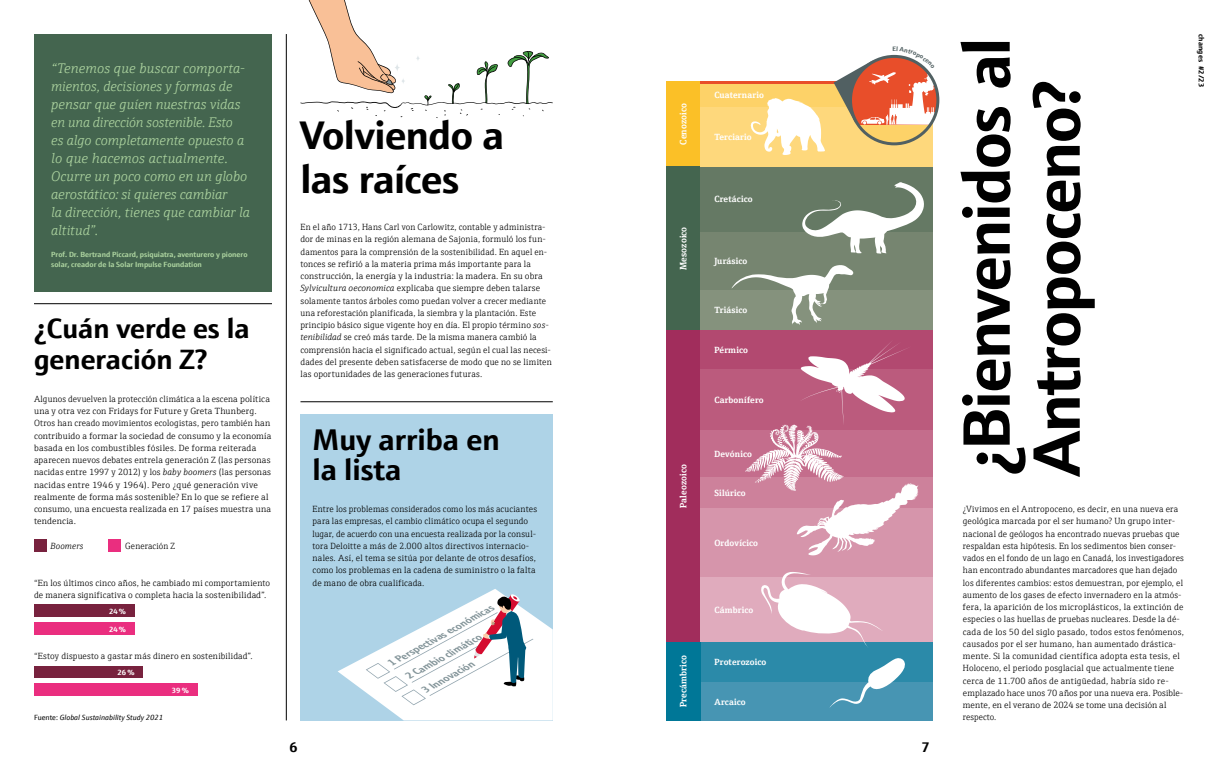
<style>
.page{position:relative;width:1219px;height:780px;background:#fff}
.page>*{position:absolute;margin:0;border:0;box-sizing:border-box;transform-origin:0 0}
.t1{font:700 67px/70px "E+H Sans";letter-spacing:-.02em;color:#000}
.t2{font:700 40px/44px "E+H Sans";letter-spacing:-.015em;color:#000}
.t3{font:700 30px/30px "E+H Sans";color:#000}
.t4{font:700 28px/31px "E+H Sans";color:#000}
.t5{font:italic 300 14px/18px "E+H Serif";color:#acd39f}
.t6{font:700 14px "E+H Sans";color:#000}
.t7{font:italic 700 10px "E+H Sans";color:#84959a}
.t8{font:700 9.4px "E+H Serif";letter-spacing:.01em;color:#fff;scale:.93 1}
.t9{font:300 9px/12.2px "E+H Serif";letter-spacing:.015em;color:#000}
.t10{font:700 9px "E+H Serif";letter-spacing:.02em;color:#fff}
.t11{font:italic 300 9px "E+H Serif";letter-spacing:.015em;color:#000}
.t12{font:700 7.5px/10.5px "E+H Sans";color:#acd39f}
.t13{font:italic 7.5px "E+H Sans";color:#000}
.t14{font:700 7.5px "E+H Sans";color:#fff}
.t15{font:700 7.5px "E+H Sans";letter-spacing:.01em;color:#000}
.t16{font:700 6.4px "E+H Sans";color:#516062}
.s1{font-style:italic}
.s2{font-style:normal}
</style>
<div class="page">
<div style="left:34px;top:34px;width:238px;height:257px;background:#44654f"></div>
<div style="left:300px;top:414px;width:253px;height:306px;background:#aed3e7"></div>
<svg style="left:338px;top:589px;width:215px;height:131px"></svg>
<svg style="left:300px;top:0;width:253px;height:118px"></svg>
<hr style="left:286px;top:34px;width:1px;height:686px;background:#000">
<div style="left:34px;top:604px;width:101px;height:12px;background:#78223e"></div>
<div style="left:34px;top:622px;width:101px;height:12px;background:#ea2e7f"></div>
<div style="left:34px;top:539px;width:12px;height:12px;background:#78223e"></div>
<div style="left:109px;top:539px;width:12px;height:12px;background:#ea2e7f"></div>
<div style="left:34px;top:666px;width:109px;height:12px;background:#78223e"></div>
<div style="left:34px;top:683px;width:163px;height:13px;background:#ea2e7f"></div>
<hr style="left:300px;top:401px;width:253px;height:1px;background:#000">
<hr style="left:34px;top:303px;width:238px;height:1px;background:#000">
<div style="left:700px;top:681px;width:233px;height:39px;background:#4795b3"></div>
<div style="left:700px;top:642px;width:233px;height:39px;background:#2b8aa9"></div>
<div style="left:666px;top:81px;width:34px;height:85px;background:#fbc027"></div>
<div style="left:666px;top:166px;width:34px;height:164px;background:#44654f"></div>
<div style="left:666px;top:330px;width:34px;height:312px;background:#a12d5c"></div>
<div style="left:666px;top:642px;width:34px;height:78px;background:#007797"></div>
<div style="left:700px;top:576px;width:233px;height:66px;background:#e0abbd"></div>
<div style="left:700px;top:508px;width:233px;height:68px;background:#d695ab"></div>
<div style="left:700px;top:476px;width:233px;height:32px;background:#cd819b"></div>
<div style="left:700px;top:430px;width:233px;height:46px;background:#c46d8c"></div>
<div style="left:700px;top:368px;width:233px;height:62px;background:#bb5b7d"></div>
<div style="left:700px;top:330px;width:233px;height:38px;background:#b24970"></div>
<div style="left:700px;top:289px;width:233px;height:41px;background:#85927d"></div>
<div style="left:700px;top:232px;width:233px;height:57px;background:#768570"></div>
<div style="left:700px;top:166px;width:233px;height:66px;background:#657964"></div>
<div style="left:700px;top:107px;width:233px;height:59px;background:#fed87c"></div>
<div style="left:700px;top:84px;width:233px;height:23px;background:#fdd268"></div>
<hr style="left:700px;top:81px;width:233px;height:3px;background:#e84e2a">
<svg style="left:761px;top:572px;width:122px;height:75px"></svg>
<svg style="left:830px;top:658px;width:75px;height:49px"></svg>
<svg style="left:745px;top:342px;width:173px;height:213px"></svg>
<svg style="left:802px;top:182px;width:122px;height:72px"></svg>
<svg style="left:732px;top:265px;width:121px;height:60px"></svg>
<svg style="left:751px;top:98px;width:74px;height:57px"></svg>
<svg style="left:856px;top:125px;width:76px;height:19px"></svg>
<svg style="left:834px;top:54px;width:104px;height:71px"></svg>
<p class="t5" style="left:51px;top:58px;width:200px">“Tenemos que buscar comporta&shy;mientos, decisiones y formas de pensar que guíen nuestras vidas en una dirección sostenible. Esto<br>es algo completamente opuesto a lo que hacemos actualmente.<br>Ocurre un poco como en un globo aerostático: si quieres cambiar<br>la dirección, tienes que cambiar la altitud”.</p>
<p class="t12" style="left:51px;top:248px;width:198px">Prof. Dr. Bertrand Piccard, psiquiatra, aventurero y pionero solar, creador de la Solar Impulse Foundation</p>
<h3 class="t4" style="left:34px;top:311px;width:217px">¿Cuán verde es la generación Z?</h3>
<p class="t9" style="left:34px;top:392px;width:239px">Algunos devuelven la protección climática a la escena política una y otra vez con Fridays for Future y Greta Thunberg.<br>Otros han creado movimientos ecologistas, pero también han contribuido a formar la sociedad de consumo y la economía basada en los combustibles fósiles. De forma reiterada aparecen nuevos debates entrela generación Z (las personas nacidas entre 1997 y 2012) y los <span class="s1">baby boomers</span> (las personas nacidas entre 1946 y 1964). Pero ¿qué generación vive realmente de forma más sostenible? En lo que se refiere al consumo, una encuesta realizada en 17 países muestra una tendencia.</p>
<p class="t11" style="left:51px;top:539px;width:34px">Boomers</p>
<p class="t9" style="left:125px;top:539px;width:51px">Generación Z</p>
<p class="t9" style="left:34px;top:575px;width:238px">“En los últimos cinco años, he cambiado mi comportamiento de manera significativa o completa hacia la sostenibilidad”.</p>
<p class="t14" style="left:109px;top:605px;width:19px">24 %</p>
<p class="t14" style="left:109px;top:623px;width:19px">24 %</p>
<p class="t9" style="left:34px;top:649px;width:220px">“Estoy dispuesto a gastar más dinero en sostenibilidad”.</p>
<p class="t14" style="left:117px;top:666px;width:19px">26 %</p>
<p class="t14" style="left:172px;top:684px;width:19px">39 %</p>
<p class="t13" style="left:34px;top:712px;width:131px"><span class="s2">Fuente:</span> Global Sustainability Study 2021</p>
<h1 class="t1" style="left:946px;top:475px;width:439px;rotate:-90deg">¿Bienvenidos al<br>Antropoceno?</h1>
<p class="t16" style="left:893px;top:43px;width:5px">E</p>
<p class="t10" style="left:714px;top:88px;width:51px">Cuaternario</p>
<p class="t8" style="left:676px;top:144px;width:46px;rotate:-90deg">Cenozoico</p>
<h2 class="t2" style="left:300px;top:110px;width:205px">Volviendo a las raíces</h2>
<p class="t9" style="left:300px;top:220px;width:253px">En el año 1713, Hans Carl von Carlowitz, contable y administra&shy;dor de minas en la región alemana de Sajonia, formuló los fun&shy;damentos para la comprensión de la sostenibilidad. En aquel en&shy;tonces se refirió a la materia prima más importante para la construcción, la energía y la industria: la madera. En su obra <span class="s1">Sylvicultura oeconomica</span> explicaba que siempre deben talarse solamente tantos árboles como puedan volver a crecer mediante una reforestación planificada, la siembra y la plantación. Este principio básico sigue vigente hoy en día. El propio término <span class="s1">sos&shy;tenibilidad</span> se creó más tarde. De la misma manera cambió la comprensión hacia el significado actual, según el cual las necesi&shy;dades del presente deben satisfacerse de modo que no se limiten las oportunidades de las generaciones futuras.</p>
<p class="t10" style="left:714px;top:130px;width:39px">Terciario</p>
<p class="t10" style="left:714px;top:192px;width:40px">Cretácico</p>
<p class="t8" style="left:676px;top:270px;width:48px;rotate:-90deg">Mesozoico</p>
<p class="t10" style="left:714px;top:253px;width:35px">Jurásico</p>
<p class="t10" style="left:714px;top:303px;width:35px">Triásico</p>
<p class="t10" style="left:714px;top:343px;width:35px">Pérmico</p>
<p class="t10" style="left:714px;top:392px;width:51px">Carbonífero</p>
<h3 class="t3" style="left:313px;top:422px;width:189px">Muy arriba en la lista</h3>
<p class="t9" style="left:313px;top:502px;width:226px">Entre los problemas considerados como los más acuciantes para las empresas, el cambio climático ocupa el segundo lugar, de acuerdo con una encuesta realizada por la consul&shy;tora Deloitte a más de 2.000 altos directivos internacio&shy;nales. Así, el tema se sitúa por delante de otros desafíos, como los problemas en la cadena de suministro o la falta de mano de obra cualificada.</p>
<p class="t9" style="left:963px;top:502px;width:223px">¿Vivimos en el Antropoceno, es decir, en una nueva era geológica marcada por el ser humano? Un grupo inter&shy;nacional de geólogos ha encontrado nuevas pruebas que respaldan esta hipótesis. En los sedimentos bien conser&shy;vados en el fondo de un lago en Canadá, los investigadores han encontrado abundantes marcadores que han dejado los diferentes cambios: estos demuestran, por ejemplo, el aumento de los gases de efecto invernadero en la atmós&shy;fera, la aparición de los microplásticos, la extinción de especies o las huellas de pruebas nucleares. Desde la dé&shy;cada de los 50 del siglo pasado, todos estos fenómenos, causados por el ser humano, han aumentado drástica&shy;mente. Si la comunidad científica adopta esta tesis, el Holoceno, el periodo posglacial que actualmente tiene cerca de 11.700 años de antigüedad, habría sido re&shy;emplazado hace unos 70 años por una nueva era. Posible&shy;mente, en el verano de 2024 se tome una decisión al respecto.</p>
<p class="t10" style="left:714px;top:446px;width:39px">Devónico</p>
<p class="t8" style="left:676px;top:508px;width:48px;rotate:-90deg">Paleozoico</p>
<p class="t10" style="left:714px;top:486px;width:33px">Silúrico</p>
<p class="t10" style="left:714px;top:536px;width:45px">Ordovícico</p>
<p class="t7" style="left:387px;top:656px;width:120px;rotate:-29deg">1 Perspectivas económicas</p>
<p class="t10" style="left:714px;top:603px;width:40px">Cámbrico</p>
<p class="t7" style="left:404px;top:669px;width:86px;rotate:-29deg">2 Cambio climático</p>
<p class="t8" style="left:676px;top:707px;width:57px;rotate:-90deg">Precámbrico</p>
<p class="t10" style="left:714px;top:655px;width:54px">Proterozoico</p>
<p class="t7" style="left:421px;top:683px;width:59px;rotate:-29deg">3 Innovación</p>
<p class="t10" style="left:714px;top:694px;width:33px">Arcaico</p>
<h3 class="t6" style="left:289px;top:735px;width:10px">6</h3>
<h3 class="t6" style="left:921px;top:735px;width:10px">7</h3>
<p class="t15" style="left:1207px;top:34px;width:54px;rotate:90deg">changes #2/23</p>
</div>
